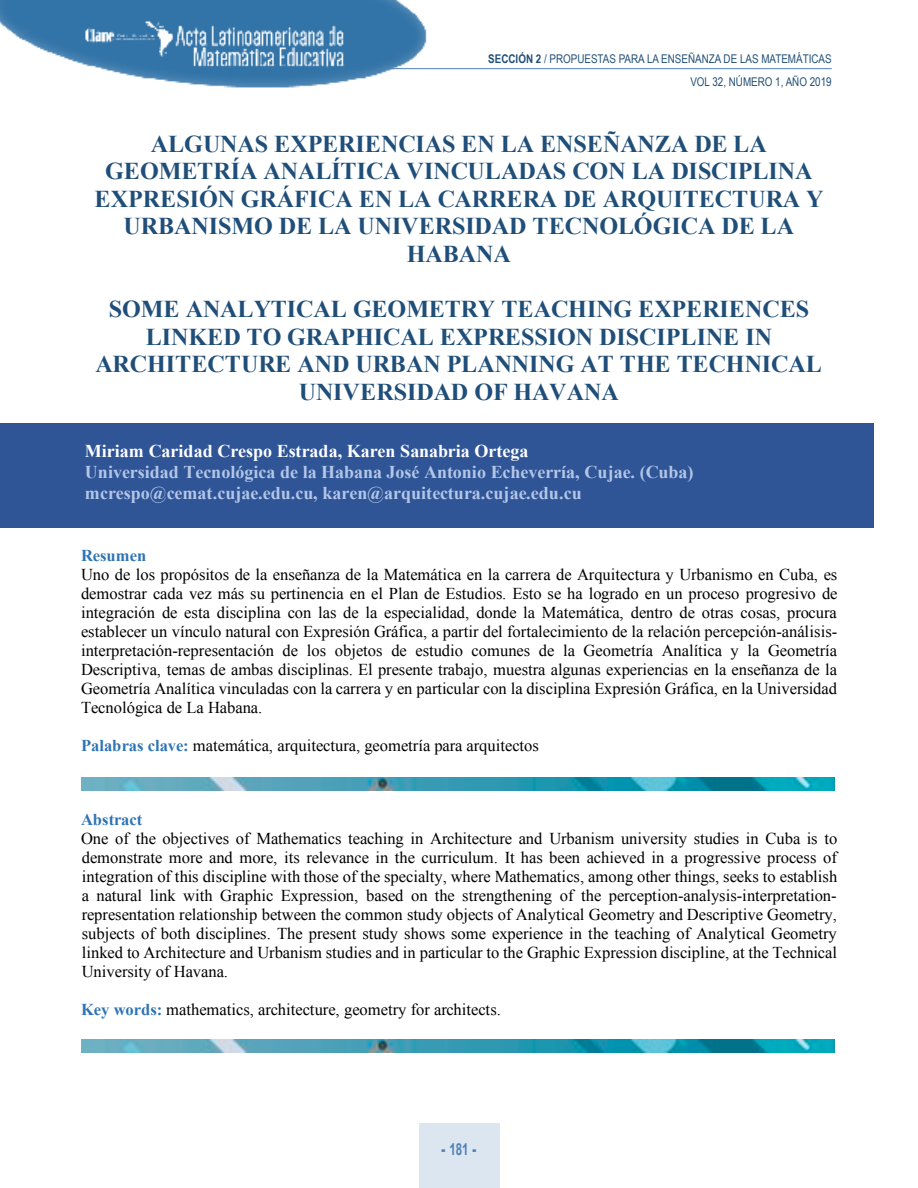
<style>
.page{position:relative;width:918px;height:1188px;background:#fff}
.page>*{position:absolute;margin:0;border:0;box-sizing:border-box;transform-origin:0 0}
.t1{font:700 24.15px/27.6px "Times New Roman";letter-spacing:-.005em;color:#1f4e79;text-align:center}
.t2{font:700 18px/20.5px "Times New Roman";color:#b4c6e7}
.t3{font:700 18px "Times New Roman";color:#fff}
.t4{font:16.5px/18.9px "Times New Roman";color:#000;text-align:justify}
.t5{font:700 16.5px "Times New Roman";letter-spacing:-.005em;color:#2e74b5}
.t6{font:700 16.5px "Arial";color:#4f80b4;scale:.7 1}
.t7{font:12px/23px "Arial Narrow";color:#214f77;text-align:right}
.s1{font-weight:700}
.s2{font-weight:700;color:#2e74b5}
.s3{font-weight:900}
</style>
<div class="page">
<img style="left:0;top:0;width:435px;height:88px">
<hr style="left:389px;top:68px;width:443px;height:1px;background:#4f80b4">
<div style="left:419px;top:1123px;width:80px;height:65px;background:#dce6f0"></div>
<img style="left:81px;top:777px;width:753px;height:14px">
<img style="left:81px;top:1040px;width:753px;height:13px">
<div style="left:0;top:423px;width:873px;height:105px;background:#2f5597"></div>
<p class="t7" style="left:488px;top:47px;width:345px"><span class="s1">SECCIÓN 2</span> / PROPUESTAS PARA LA ENSEÑANZA DE LAS MATEMÁTICAS<br>VOL 32, NÚMERO 1, AÑO 2019</p>
<h1 class="t1" style="left:95px;top:130px;width:730px">ALGUNAS EXPERIENCIAS EN LA ENSEÑANZA DE LA GEOMETRÍA ANALÍTICA VINCULADAS CON LA DISCIPLINA EXPRESIÓN GRÁFICA EN LA CARRERA DE ARQUITECTURA Y URBANISMO DE LA UNIVERSIDAD TECNOLÓGICA DE LA HABANA</h1>
<h1 class="t1" style="left:95px;top:295px;width:728px">SOME ANALYTICAL GEOMETRY TEACHING EXPERIENCES LINKED TO GRAPHICAL EXPRESSION DISCIPLINE IN ARCHITECTURE AND URBAN PLANNING AT THE TECHNICAL UNIVERSIDAD OF HAVANA</h1>
<p class="t3" style="left:85px;top:441px;width:445px">Miriam Caridad Crespo Estrada, Karen Sanabria Ortega</p>
<p class="t2" style="left:85px;top:462px;width:610px">Universidad Tecnológica de la Habana José Antonio Echeverría, Cujae. (Cuba) mcrespo@cemat.cujae.edu.cu, karen@arquitectura.cujae.edu.cu</p>
<p class="t5" style="left:81px;top:547px;width:67px">Resumen</p>
<p class="t4" style="left:81px;top:565px;width:758px">Uno de los propósitos de la enseñanza de la Matemática en la carrera de Arquitectura y Urbanismo en Cuba, es demostrar cada vez más su pertinencia en el Plan de Estudios. Esto se ha logrado en un proceso progresivo de integración de esta disciplina con las de la especialidad, donde la Matemática, dentro de otras cosas, procura establecer un vínculo natural con Expresión Gráfica, a partir del fortalecimiento de la relación percepción-análisis&shy;interpretación-representación de los objetos de estudio comunes de la Geometría Analítica y la Geometría Descriptiva, temas de ambas disciplinas. El presente trabajo, muestra algunas experiencias en la enseñanza de la Geometría Analítica vinculadas con la carrera y en particular con la disciplina Expresión Gráfica, en la Universidad Tecnológica de La Habana.</p>
<p class="t4" style="left:81px;top:736px;width:459px"><span class="s2">Palabras clave:</span> matemática, arquitectura, geometría para arquitectos</p>
<p class="t5" style="left:81px;top:810px;width:63px">Abstract</p>
<p class="t4" style="left:81px;top:829px;width:758px">One of the objectives of Mathematics teaching in Architecture and Urbanism university studies in Cuba is to demonstrate more and more, its relevance in the curriculum. It has been achieved in a progressive process of integration of this discipline with those of the specialty, where Mathematics, among other things, seeks to establish a natural link with Graphic Expression, based on the strengthening of the perception-analysis-interpretation&shy;representation relationship between the common study objects of Analytical Geometry and Descriptive Geometry, subjects of both disciplines. The present study shows some experience in the teaching of Analytical Geometry linked to Architecture and Urbanism studies and in particular to the Graphic Expression discipline, at the Technical University of Havana.</p>
<p class="t4" style="left:81px;top:1000px;width:421px"><span class="s2">Key words:</span> mathematics, architecture, geometry for architects.</p>
<p class="t6" style="left:442px;top:1140px;width:51px"><span class="s3">-</span> 181 <span class="s3">-</span></p>
</div>
